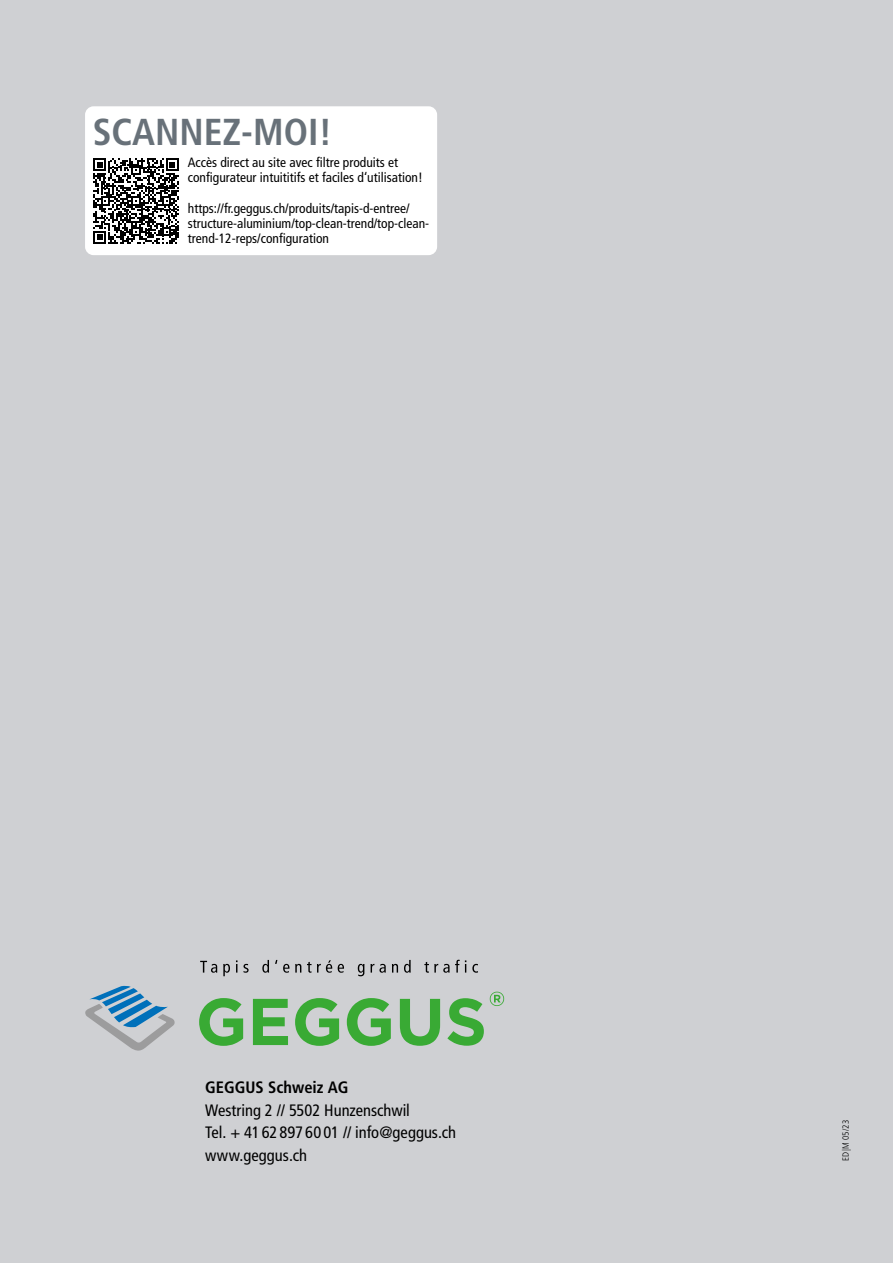
<style>
.page{position:relative;width:893px;height:1263px;background:#cfd0d3}
.page>*{position:absolute;margin:0;border:0;box-sizing:border-box;transform-origin:0 0}
.t1{font:700 condensed 37.5px "Frutiger LT Std";color:#687179}
.t2{font:condensed 16.5px/22.5px "Frutiger LT Std";color:#000}
.t3{font:700 condensed 16.5px "Frutiger LT Std";color:#000}
.t4{font:condensed 13.5px/15px "Frutiger LT Std";color:#000}
.t5{font:300 condensed 9px "Frutiger LT Std";color:#000}
</style>
<div class="page">
<svg style="left:199px;top:998px;width:44px;height:48px"></svg>
<svg style="left:253px;top:999px;width:35px;height:46px"></svg>
<svg style="left:295px;top:998px;width:44px;height:48px"></svg>
<svg style="left:347px;top:998px;width:44px;height:48px"></svg>
<svg style="left:400px;top:999px;width:40px;height:47px"></svg>
<svg style="left:447px;top:998px;width:37px;height:48px"></svg>
<svg style="left:490px;top:992px;width:14px;height:14px"></svg>
<svg style="left:85px;top:986px;width:90px;height:65px"></svg>
<svg style="left:200px;top:961px;width:17px;height:12px"></svg>
<svg style="left:223px;top:964px;width:7px;height:12px"></svg>
<svg style="left:236px;top:960px;width:13px;height:13px"></svg>
<svg style="left:262px;top:960px;width:7px;height:13px"></svg>
<svg style="left:283px;top:964px;width:6px;height:9px"></svg>
<svg style="left:295px;top:964px;width:6px;height:8px"></svg>
<svg style="left:307px;top:960px;width:25px;height:13px"></svg>
<svg style="left:338px;top:964px;width:6px;height:9px"></svg>
<svg style="left:358px;top:964px;width:6px;height:12px"></svg>
<svg style="left:371px;top:964px;width:15px;height:9px"></svg>
<svg style="left:392px;top:964px;width:6px;height:8px"></svg>
<svg style="left:404px;top:960px;width:7px;height:13px"></svg>
<svg style="left:424px;top:960px;width:42px;height:13px"></svg>
<svg style="left:472px;top:964px;width:6px;height:9px"></svg>
<div style="left:85px;top:106px;width:352px;height:149px;background:#fff;border-radius:9px"></div>
<svg style="left:94px;top:158px;width:85px;height:85px"></svg>
<h1 class="t1" style="left:93px;top:110px;width:241px">SCANNEZ-MOI!</h1>
<p class="t4" style="left:188px;top:155px;width:236px">Accès direct au site avec filtre produits et configurateur intuititifs et faciles d‘utilisation!</p>
<p class="t4" style="left:188px;top:201px;width:243px">https://fr.geggus.ch/produits/tapis-d-entree/ structure-aluminium/top-clean-trend/top-clean&shy;trend-12-reps/configuration</p>
<p class="t3" style="left:205px;top:1078px;width:145px">GEGGUS Schweiz AG</p>
<p class="t2" style="left:205px;top:1099px;width:253px">Westring 2 // 5502 Hunzenschwil<br>Tel. + 41 62 897 60 01 // info@geggus.ch www.geggus.ch</p>
<p class="t5" style="left:840px;top:1161px;width:42px;rotate:-90deg">ED|M 05/23</p>
</div>
